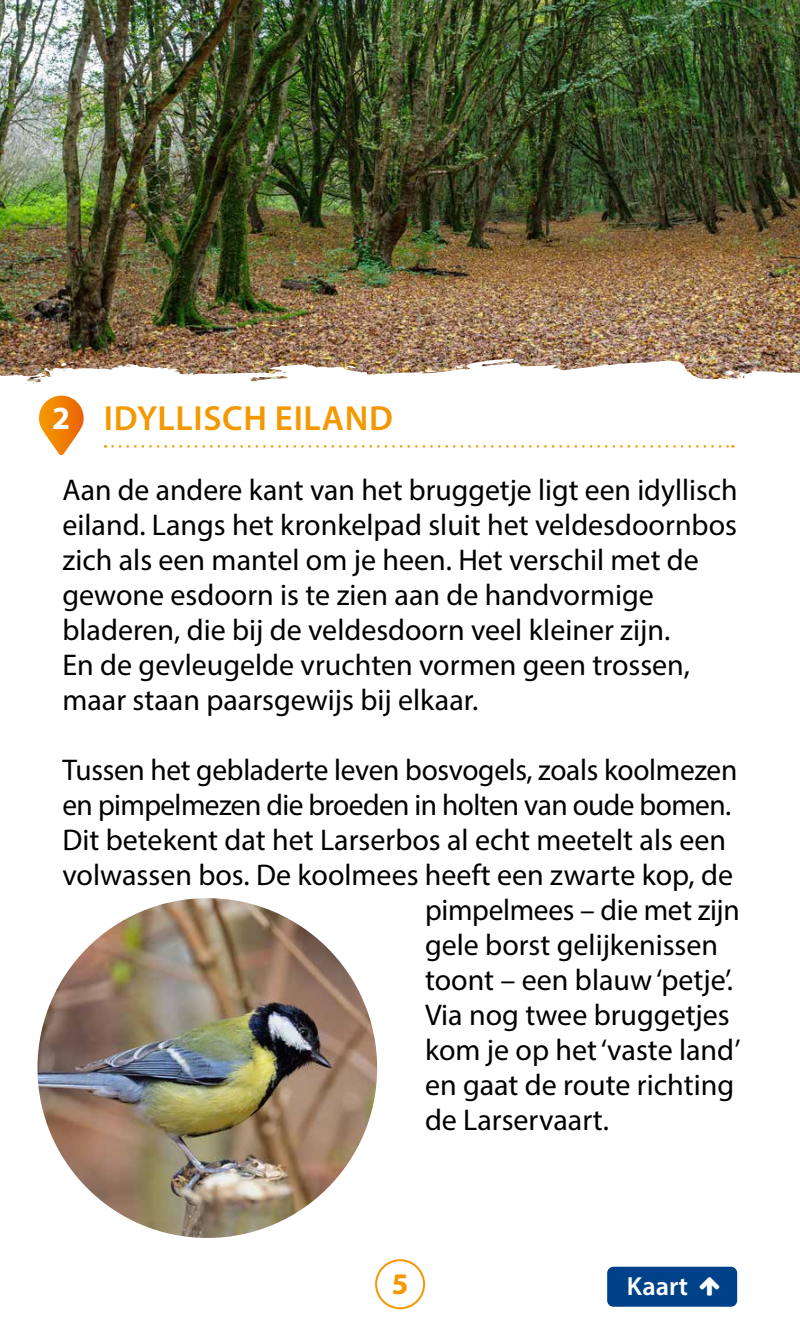
<style>
.page{position:relative;width:800px;height:1338px;background:#fff}
.page>*{position:absolute;margin:0;border:0;box-sizing:border-box;transform-origin:0 0}
.t1{font:600 35px "Myriad Pro";letter-spacing:.02em;color:#f49800}
.t2{font:30px/35px "Myriad Pro";color:#000}
.t3{font:700 30px "Myriad Pro";color:#f49800}
.t4{font:600 26.25px "Myriad Pro";letter-spacing:.005em;color:#fff}
.s1{font-weight:700;font-size:32.5px;color:#fff}
</style>
<div class="page">
<div style="left:375px;top:1259px;width:50px;height:50px;border:2px solid #f49800;border-radius:50%"></div>
<img style="left:0;top:0;width:800px;height:359px">
<svg style="left:0;top:359px;width:800px;height:89px"></svg>
<svg style="left:347px;top:365px;width:9px;height:3px"></svg>
<svg style="left:428px;top:370px;width:8px;height:2px"></svg>
<svg style="left:456px;top:364px;width:9px;height:4px"></svg>
<svg style="left:145px;top:363px;width:9px;height:4px"></svg>
<svg style="left:725px;top:370px;width:10px;height:6px"></svg>
<svg style="left:57px;top:362px;width:10px;height:7px"></svg>
<svg style="left:35px;top:392px;width:52px;height:64px"></svg>
<svg style="left:112px;top:445px;width:621px;height:3px"></svg>
<div style="left:607px;top:1266px;width:130px;height:40px;background:#004289;border-radius:6px"></div>
<img style="left:38px;top:898px;width:339px;height:340px;border-radius:170px">
<p class="t1" style="left:52px;top:396px;width:342px"><span class="s1">2</span> IDYLLISCH EILAND</p>
<p class="t2" style="left:62px;top:472px;width:677px">Aan de andere kant van het bruggetje ligt een idyllisch eiland. Langs het kronkelpad sluit het veldesdoornbos zich als een mantel om je heen. Het verschil met de gewone esdoorn is te zien aan de handvormige bladeren, die bij de veldesdoorn veel kleiner zijn.<br>En de gevleugelde vruchten vormen geen trossen, maar staan paarsgewijs bij elkaar.</p>
<p class="t2" style="left:62px;top:752px;width:676px">Tussen het gebladerte leven bosvogels, zoals koolmezen en pimpelmezen die broeden in holten van oude bomen.<br>Dit betekent dat het Larserbos al echt meetelt als een volwassen bos. De koolmees heeft een zwarte kop, de</p>
<p class="t2" style="left:425px;top:892px;width:317px">pimpelmees – die met zijn gele borst gelijkenissen toont – een blauw ‘petje’.<br>Via nog twee bruggetjes kom je op het ‘vaste land’ en gaat de route richting de Larservaart.</p>
<p class="t3" style="left:392px;top:1264px;width:18px">5</p>
<p class="t4" style="left:627px;top:1269px;width:63px">Kaart</p>
</div>
